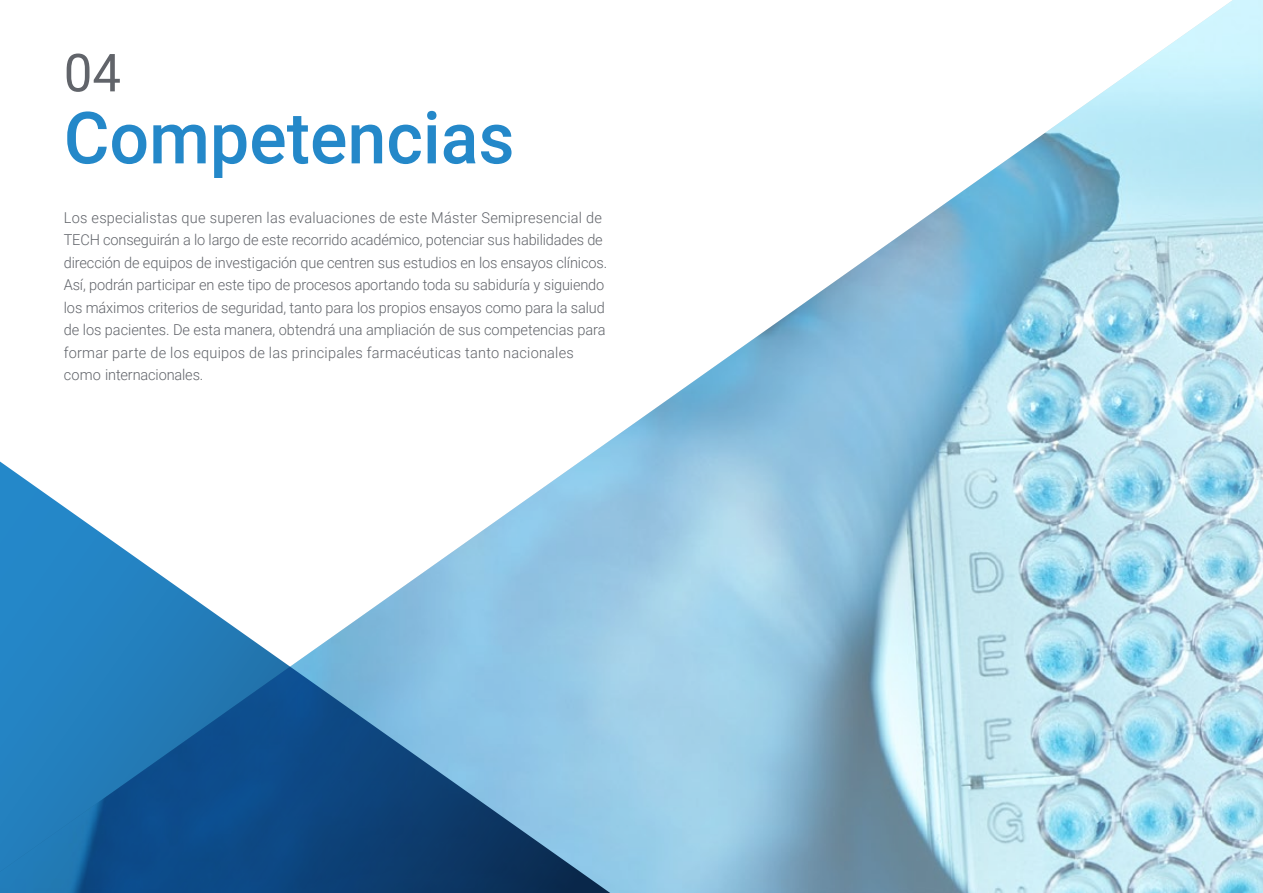
<style>
.page{position:relative;width:1263px;height:893px;background:#fff}
.page>*{position:absolute;margin:0;border:0;box-sizing:border-box;transform-origin:0 0}
.t1{font:500 72px "Roboto";color:#2488c9}
.t2{font:52.5px "Roboto";color:#61646a}
.t3{font:300 15px/22.5px "Roboto";letter-spacing:-.005em;color:#61646a}
</style>
<div class="page">
<img style="left:602px;top:0;width:661px;height:893px">
<svg style="left:0;top:446px;width:640px;height:447px"></svg>
<h2 class="t2" style="left:64px;top:36px;width:59px">04</h2>
<h1 class="t1" style="left:64px;top:87px;width:452px">Competencias</h1>
<p class="t3" style="left:64px;top:206px;width:545px">Los especialistas que superen las evaluaciones de este Máster Semipresencial de TECH conseguirán a lo largo de este recorrido académico, potenciar sus habilidades de dirección de equipos de investigación que centren sus estudios en los ensayos clínicos.<br>Así, podrán participar en este tipo de procesos aportando toda su sabiduría y siguiendo los máximos criterios de seguridad, tanto para los propios ensayos como para la salud de los pacientes. De esta manera, obtendrá una ampliación de sus competencias para formar parte de los equipos de las principales farmacéuticas tanto nacionales como internacionales.</p>
</div>
